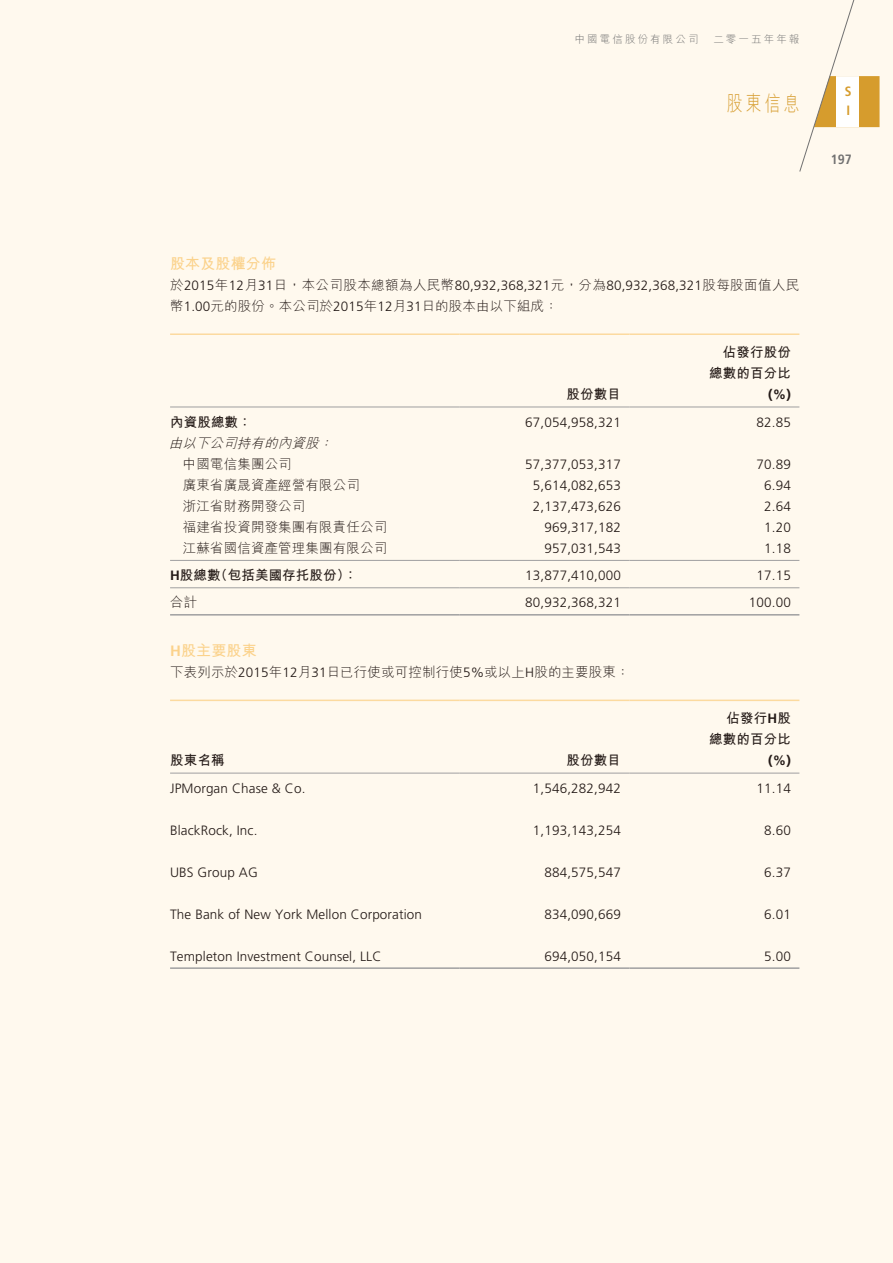
<style>
.page{position:relative;width:893px;height:1263px;background:#fff9ee}
.page>*{position:absolute;margin:0;border:0;box-sizing:border-box;transform-origin:0 0}
.t1{font:21px "M Hei HK Light E Ten B5 H";color:#d69c2d;scale:.75 1}
.t2{font:15px "M Hei HK Bold E Ten B5 H";letter-spacing:.01em;color:#fbd28b}
.t3{font:300 13.5px "Frutiger LT Std";letter-spacing:.01em;color:#231916}
.t4{font:13.5px/21px "M Hei HK Light E Ten B5 H";letter-spacing:.01em;color:#231916}
.t5{font:13.5px/21px "M Hei HK Bold E Ten B5 H";letter-spacing:.01em;color:#231916;text-align:right}
.t6{font:italic 13.5px/21px "M Hei HK Light E Ten B5 H";color:#231916}
.t7{font:700 condensed 13.5px "Frutiger LT Std";color:#717171}
.t8{font:700 condensed 13.5px "Frutiger LT Std";color:#d69c2d}
.t9{font:10.5px "M Hei HK Light E Ten B5 H";letter-spacing:.2em;color:#717171}
.s1{font-family:"Frutiger LT Std";font-weight:300}
.s2{font-family:"Frutiger LT Std";font-weight:700}
.s3{font-style:normal}
</style>
<div class="page">
<svg style="left:799px;top:0;width:80px;height:172px"></svg>
<hr style="left:170px;top:333px;width:289px;height:2px;background:#fcda9f">
<hr style="left:459px;top:333px;width:170px;height:2px;background:#fcda9f">
<hr style="left:629px;top:333px;width:170px;height:2px;background:#fcda9f">
<hr style="left:170px;top:407px;width:289px;height:1px;background:#9f9fa0">
<hr style="left:459px;top:407px;width:170px;height:1px;background:#9f9fa0">
<hr style="left:629px;top:407px;width:170px;height:1px;background:#9f9fa0">
<hr style="left:170px;top:560px;width:289px;height:1px;background:#9f9fa0">
<hr style="left:459px;top:560px;width:170px;height:1px;background:#9f9fa0">
<hr style="left:629px;top:560px;width:170px;height:1px;background:#9f9fa0">
<hr style="left:170px;top:587px;width:289px;height:1px;background:#9f9fa0">
<hr style="left:459px;top:587px;width:170px;height:1px;background:#9f9fa0">
<hr style="left:629px;top:587px;width:170px;height:1px;background:#9f9fa0">
<hr style="left:170px;top:614px;width:289px;height:1px;background:#9f9fa0">
<hr style="left:459px;top:614px;width:170px;height:1px;background:#9f9fa0">
<hr style="left:629px;top:614px;width:170px;height:1px;background:#9f9fa0">
<hr style="left:170px;top:700px;width:289px;height:1px;background:#fcda9f">
<hr style="left:459px;top:700px;width:170px;height:1px;background:#fcda9f">
<hr style="left:629px;top:700px;width:170px;height:1px;background:#fcda9f">
<hr style="left:170px;top:773px;width:289px;height:1px;background:#9f9fa0">
<hr style="left:459px;top:773px;width:170px;height:1px;background:#9f9fa0">
<hr style="left:629px;top:773px;width:170px;height:1px;background:#9f9fa0">
<hr style="left:170px;top:967px;width:289px;height:2px;background:#9f9fa0">
<hr style="left:459px;top:967px;width:170px;height:2px;background:#9f9fa0">
<hr style="left:629px;top:967px;width:170px;height:2px;background:#9f9fa0">
<p class="t9" style="left:575px;top:35px;width:125px">中國電信股份有限公司</p>
<p class="t9" style="left:713px;top:35px;width:88px">二零一五年年報</p>
<p class="t1" style="left:727px;top:95px;width:98px">股東信息</p>
<p class="t8" style="left:845px;top:85px;width:8px">S</p>
<p class="t8" style="left:846px;top:104px;width:5px">I</p>
<p class="t7" style="left:831px;top:153px;width:22px">197</p>
<p class="t2" style="left:170px;top:257px;width:107px">股本及股權分佈</p>
<p class="t4" style="left:170px;top:276px;width:631px">於<span class="s1">2015</span>年<span class="s1">12</span>月<span class="s1">31</span>日，本公司股本總額為人民幣<span class="s1">80,932,368,321</span>元，分為<span class="s1">80,932,368,321</span>股每股面值人民幣<span class="s1">1.00</span>元的股份。本公司於<span class="s1">2015</span>年<span class="s1">12</span>月<span class="s1">31</span>日的股本由以下組成：</p>
<p class="t5" style="left:566px;top:385px;width:56px">股份數目</p>
<p class="t5" style="left:709px;top:343px;width:83px">佔發行股份總數的百分比<span class="s2">(%)</span></p>
<p class="t5" style="left:170px;top:413px;width:83px">內資股總數：</p>
<p class="t3" style="left:525px;top:415px;width:97px">67,054,958,321</p>
<p class="t3" style="left:757px;top:415px;width:36px">82.85</p>
<p class="t6" style="left:183px;top:434px;width:155px;text-indent:-14px">由以下公司持有的內資股：<span class="s3">中國電信集團公司</span></p>
<p class="t3" style="left:525px;top:457px;width:97px">57,377,053,317</p>
<p class="t3" style="left:757px;top:457px;width:36px">70.89</p>
<p class="t4" style="left:183px;top:476px;width:179px">廣東省廣晟資產經營有限公司</p>
<p class="t3" style="left:533px;top:478px;width:89px">5,614,082,653</p>
<p class="t3" style="left:764px;top:478px;width:28px">6.94</p>
<p class="t4" style="left:183px;top:497px;width:124px">浙江省財務開發公司</p>
<p class="t3" style="left:533px;top:499px;width:89px">2,137,473,626</p>
<p class="t3" style="left:764px;top:499px;width:28px">2.64</p>
<p class="t4" style="left:183px;top:518px;width:206px">福建省投資開發集團有限責任公司</p>
<p class="t3" style="left:544px;top:520px;width:78px">969,317,182</p>
<p class="t3" style="left:764px;top:520px;width:28px">1.20</p>
<p class="t4" style="left:183px;top:539px;width:206px">江蘇省國信資產管理集團有限公司</p>
<p class="t3" style="left:544px;top:541px;width:78px">957,031,543</p>
<p class="t3" style="left:764px;top:541px;width:28px">1.18</p>
<p class="t5" style="left:170px;top:566px;width:189px"><span class="s2">H</span>股總數（包括美國存托股份）：</p>
<p class="t3" style="left:525px;top:569px;width:97px">13,877,410,000</p>
<p class="t3" style="left:757px;top:569px;width:36px">17.15</p>
<p class="t4" style="left:170px;top:594px;width:29px">合計</p>
<p class="t3" style="left:525px;top:596px;width:97px">80,932,368,321</p>
<p class="t3" style="left:749px;top:596px;width:43px">100.00</p>
<p class="t2" style="left:170px;top:644px;width:88px"><span class="s2">H</span>股主要股東</p>
<p class="t4" style="left:170px;top:663px;width:461px">下表列示於<span class="s1">2015</span>年<span class="s1">12</span>月<span class="s1">31</span>日已行使或可控制行使<span class="s1">5%</span>或以上<span class="s1">H</span>股的主要股東：</p>
<p class="t5" style="left:170px;top:752px;width:56px">股東名稱</p>
<p class="t5" style="left:566px;top:752px;width:56px">股份數目</p>
<p class="t5" style="left:709px;top:710px;width:83px">佔發行<span class="s2">H</span>股<br>總數的百分比<span class="s2">(%)</span></p>
<p class="t3" style="left:170px;top:781px;width:137px">JPMorgan Chase &amp; Co.</p>
<p class="t3" style="left:533px;top:781px;width:89px">1,546,282,942</p>
<p class="t3" style="left:757px;top:781px;width:36px">11.14</p>
<p class="t3" style="left:170px;top:823px;width:89px">BlackRock, Inc.</p>
<p class="t3" style="left:533px;top:823px;width:89px">1,193,143,254</p>
<p class="t3" style="left:764px;top:823px;width:28px">8.60</p>
<p class="t3" style="left:170px;top:865px;width:89px">UBS Group AG</p>
<p class="t3" style="left:544px;top:865px;width:78px">884,575,547</p>
<p class="t3" style="left:764px;top:865px;width:28px">6.37</p>
<p class="t3" style="left:170px;top:907px;width:253px">The Bank of New York Mellon Corporation</p>
<p class="t3" style="left:544px;top:907px;width:78px">834,090,669</p>
<p class="t3" style="left:764px;top:907px;width:28px">6.01</p>
<p class="t3" style="left:170px;top:949px;width:213px">Templeton Investment Counsel, LLC</p>
<p class="t3" style="left:544px;top:949px;width:78px">694,050,154</p>
<p class="t3" style="left:764px;top:949px;width:28px">5.00</p>
</div>
